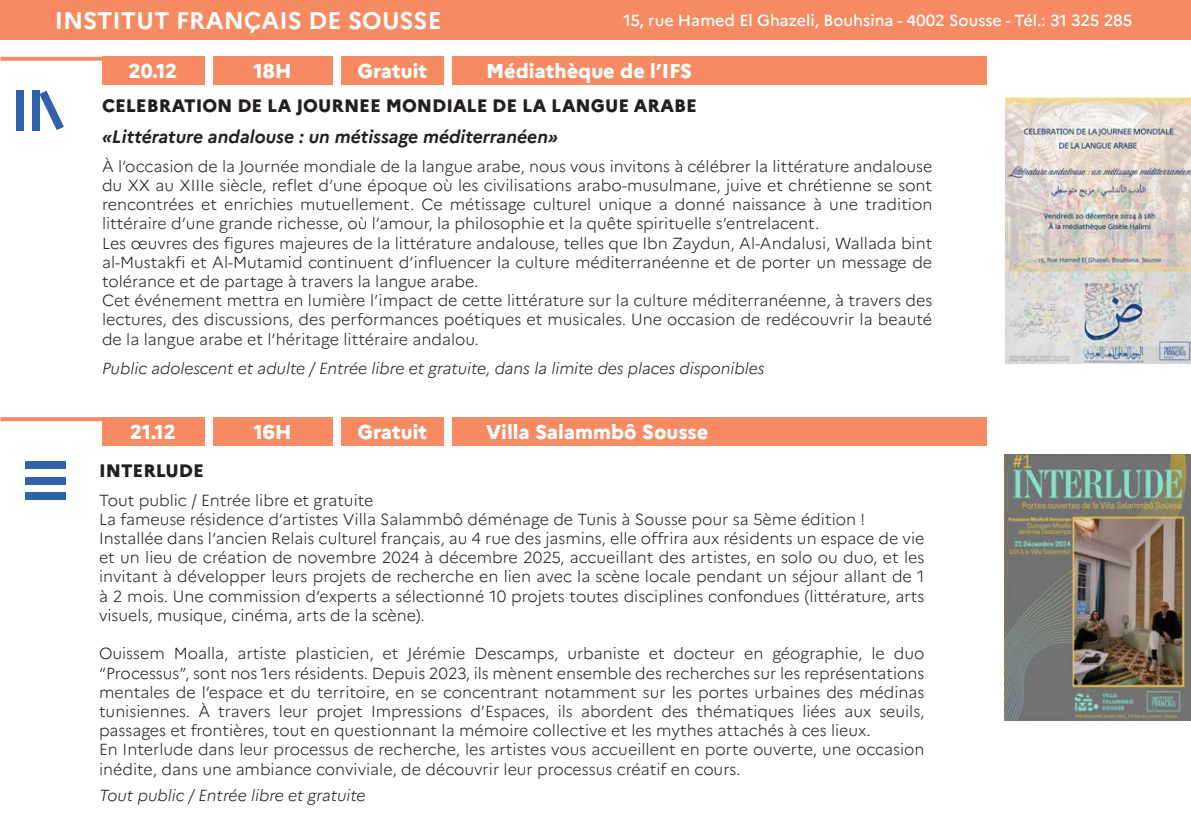
<style>
.page{position:relative;width:1191px;height:840px;background:#fff}
.page>*{position:absolute;margin:0;border:0;box-sizing:border-box;transform-origin:0 0}
.t1{font:700 24px "Marianne";color:#fff}
.Style_de_paragraphe{font:800 20px "Marianne";color:#fff}
.t2{font:800 18px "Marianne";color:#231f20}
.t3{font:italic 700 18px "Marianne";color:#231f20}
.t4{font:300 16px/19.2px "Marianne";color:#231f20;text-align:justify}
.t5{font:italic 300 16px "Marianne";color:#231f20}
.t6{font:500 16px "Marianne";color:#fff}
</style>
<div class="page">
<div style="left:0;top:0;width:1191px;height:40px;background:#f68b63"></div>
<div style="left:102px;top:57px;width:102px;height:28px;background:#f68b63"></div>
<div style="left:341px;top:57px;width:102px;height:28px;background:#f68b63"></div>
<div style="left:452px;top:57px;width:535px;height:28px;background:#f68b63"></div>
<div style="left:213px;top:57px;width:119px;height:28px;background:#f68b63"></div>
<div style="left:102px;top:417px;width:102px;height:28px;background:#f68b63"></div>
<div style="left:341px;top:417px;width:102px;height:28px;background:#f68b63"></div>
<div style="left:452px;top:417px;width:535px;height:28px;background:#f68b63"></div>
<div style="left:213px;top:417px;width:119px;height:28px;background:#f68b63"></div>
<svg style="left:0;top:57px;width:102px;height:4px"></svg>
<svg style="left:0;top:417px;width:102px;height:4px"></svg>
<div style="left:25px;top:461px;width:40px;height:8px;background:#3061ab"></div>
<div style="left:25px;top:476px;width:40px;height:8px;background:#3061ab"></div>
<div style="left:25px;top:492px;width:40px;height:8px;background:#3061ab"></div>
<div style="left:16px;top:90px;width:8px;height:40px;background:#3061ab"></div>
<div style="left:32px;top:90px;width:8px;height:40px;background:#3061ab"></div>
<svg style="left:40px;top:91px;width:24px;height:39px"></svg>
<img style="left:1005px;top:98px;width:186px;height:265px">
<img style="left:1004px;top:454px;width:187px;height:266px">
<p class="t1" style="left:55px;top:2px;width:388px">INSTITUT FRANÇAIS DE SOUSSE</p>
<p class="t6" style="left:623px;top:8px;width:510px">15, rue Hamed El Ghazeli, Bouhsina - 4002 Sousse - Tél.: 31 325 285</p>
<p class="Style_de_paragraphe" style="left:129px;top:56px;width:50px">20.12</p>
<p class="Style_de_paragraphe" style="left:254px;top:56px;width:40px">18H</p>
<p class="Style_de_paragraphe" style="left:357px;top:56px;width:71px">Gratuit</p>
<p class="Style_de_paragraphe" style="left:486px;top:56px;width:207px">Médiathèque de ’l IFS</p>
<p class="t2" style="left:102px;top:91px;width:596px">CELEBRATION DE LA JOURNEE MONDIALE DE LA LANGUE ARABE</p>
<p class="t3" style="left:102px;top:122px;width:457px">«Littérature andalouse : un métissage méditerranéen«</p>
<p class="t4" style="left:102px;top:155px;width:831px">À ’l occasion de la Journée mondiale de la langue arabe, nous vous invitons à célébrer la littérature andalouse du XX au XIIIe siècle, reflet d’une époque où les civilisations arabo-musulmane, juive et chrétienne se sont rencontrées et enrichies mutuellement. Ce métissage culturel unique a donné naissance à une tradition littéraire d’une grande richesse, où ’l amour la, philosophie et la quête spirituelle ’s entrelacent.</p>
<p class="t4" style="left:102px;top:232px;width:831px">Les œuvres des figures majeures de la littérature andalouse, telles que Ibn Zaydun, Al-Andalusi, Wallada bint al-Mustakfi et Al-Mutamid continuent d’influencer la culture méditerranéenne et de porter un message de tolérance et de partage à travers la langue arabe.</p>
<p class="t4" style="left:102px;top:289px;width:831px">Cet événement mettra en lumière ’l impact de cette littérature sur la culture méditerranéenne à, travers des lectures, des discussions, des performances poétiques et musicales. Une occasion de redécouvrir la beauté de la langue arabe et ’l héritage littéraire andalou.</p>
<p class="t5" style="left:102px;top:355px;width:664px">Public adolescent et adulte / Entrée libre et gratuite, dans la limite des places disponibles</p>
<p class="Style_de_paragraphe" style="left:130px;top:416px;width:47px">21.12</p>
<p class="Style_de_paragraphe" style="left:254px;top:416px;width:40px">16H</p>
<p class="Style_de_paragraphe" style="left:357px;top:416px;width:71px">Gratuit</p>
<p class="Style_de_paragraphe" style="left:486px;top:416px;width:224px">Villa Salammbô Sousse</p>
<p class="t2" style="left:99px;top:456px;width:106px">INTERLUDE</p>
<p class="t4" style="left:99px;top:488px;width:276px">Tout public / Entrée libre et gratuite</p>
<p class="t4" style="left:99px;top:508px;width:767px">La fameuse résidence d’artistes Villa Salammbô déménage de Tunis à Sousse pour sa 5ème édition !</p>
<p class="t4" style="left:99px;top:527px;width:827px">Installée dans ’l ancien Relais culturel français, au 4 rue des jasmins, elle offrira aux résidents un espace de vie et un lieu de création de novembre 2024 à décembre 2025, accueillant des artistes, en solo ou duo, et les invitant à développer leurs projets de recherche en lien avec la scène locale pendant un séjour allant de 1<br>2à mois. Une commission d’experts a sélectionné 10 projets toutes disciplines confondues (littérature, arts visuels, musique, cinéma, arts de la scène .(</p>
<p class="t4" style="left:894px;top:642px;width:32px">duo</p>
<p class="t4" style="left:99px;top:642px;width:67px">Ouissem</p>
<p class="t4" style="left:99px;top:661px;width:827px">“Processus ,” sont nos 1ers résidents. Depuis 2023, ils mènent ensemble des recherches sur les représentations</p>
<p class="t4" style="left:99px;top:680px;width:827px">mentales de ’l espace et du territoire, en se concentrant notamment sur les portes urbaines des médinas</p>
<p class="t4" style="left:879px;top:700px;width:46px">seuils,</p>
<p class="t4" style="left:237px;top:642px;width:51px">artiste</p>
<p class="t4" style="left:295px;top:642px;width:80px">plasticien,</p>
<p class="t4" style="left:407px;top:642px;width:60px">Jérémie</p>
<p class="t4" style="left:567px;top:642px;width:74px">urbaniste</p>
<p class="t4" style="left:772px;top:642px;width:92px">géographie,</p>
<p class="t4" style="left:174px;top:642px;width:56px">Moalla,</p>
<p class="t4" style="left:673px;top:642px;width:63px">docteur</p>
<p class="t4" style="left:871px;top:642px;width:15px">le</p>
<p class="t4" style="left:474px;top:642px;width:85px">Descamps,</p>
<p class="t4" style="left:383px;top:642px;width:17px">et</p>
<p class="t4" style="left:649px;top:642px;width:17px">et</p>
<p class="t4" style="left:744px;top:642px;width:21px">en</p>
<p class="t4" style="left:99px;top:700px;width:773px">tunisiennes À.<br>passages et frontières, tout en questionnant la mémoire collective et les mythes attachés à ces lieux.</p>
<p class="t4" style="left:99px;top:738px;width:827px">En Interlude dans leur processus de recherche, les artistes vous accueillent en porte ouverte, une occasion inédite, dans une ambiance conviviale, de découvrir leur processus créatif en cours.</p>
<p class="t5" style="left:99px;top:782px;width:268px">Tout public / Entrée libre et gratuite</p>
<p class="t4" style="left:316px;top:700px;width:48px">projet</p>
<p class="t4" style="left:371px;top:700px;width:92px">Impressions</p>
<p class="t4" style="left:557px;top:700px;width:17px">ils</p>
<p class="t4" style="left:696px;top:700px;width:99px">thématiques</p>
<p class="t4" style="left:802px;top:700px;width:35px">liées</p>
<p class="t4" style="left:279px;top:700px;width:31px">leur</p>
<p class="t4" style="left:470px;top:700px;width:81px">d’Espaces,</p>
<p class="t4" style="left:581px;top:700px;width:74px">abordent</p>
<p class="t4" style="left:661px;top:700px;width:28px">des</p>
<p class="t4" style="left:218px;top:700px;width:54px">travers</p>
<p class="t4" style="left:844px;top:700px;width:28px">aux</p>
</div>
